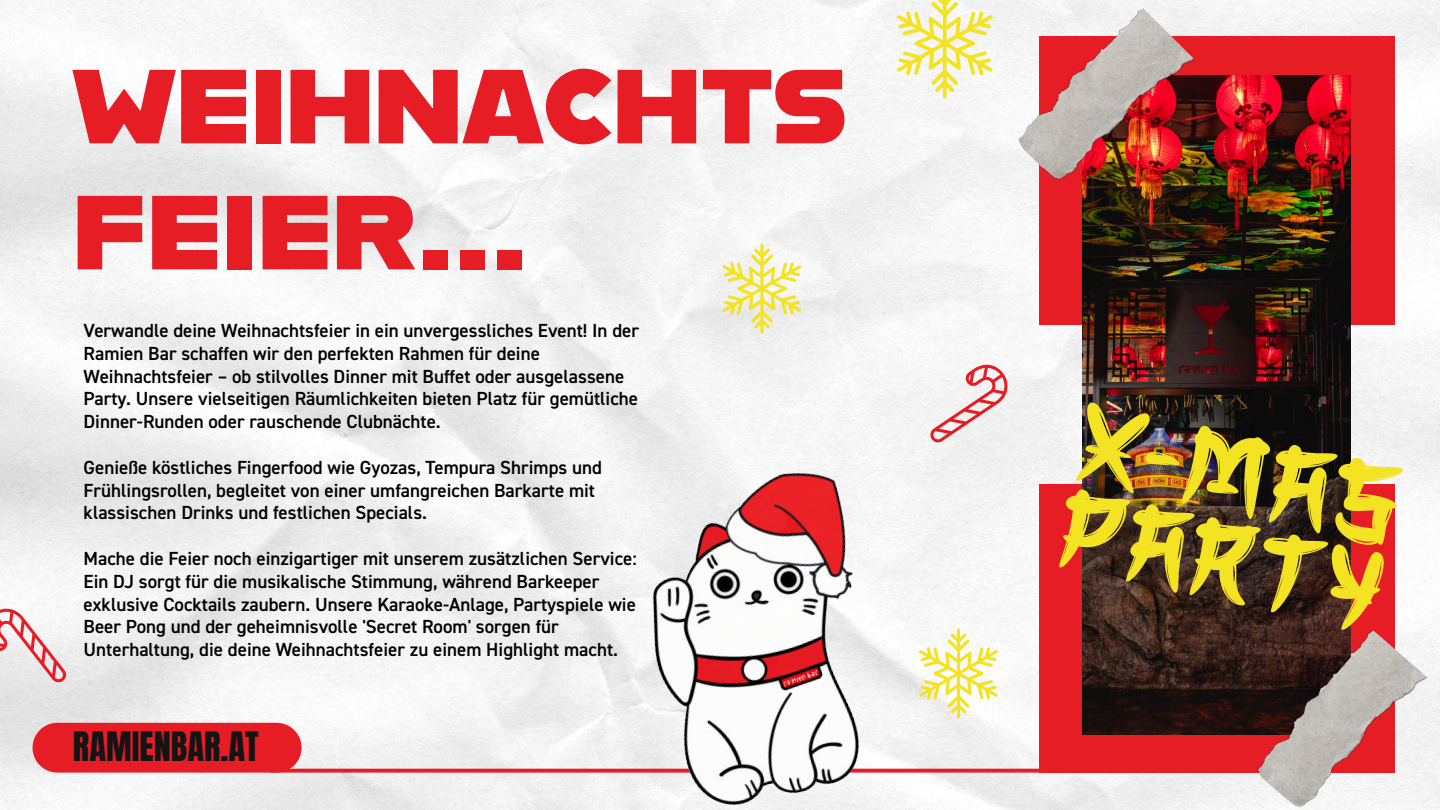
<style>
.page{position:relative;width:1440px;height:810px;background:#fff}
.page>*{position:absolute;margin:0;border:0;box-sizing:border-box;transform-origin:0 0}
.t1{font:115.5px/87.8px "QATORA";color:#f3e323}
.t2{font:105px/126px "Alfarn";color:#e71d26}
.t3{font:34.4px "Anton";color:#141414}
.t4{font:600 19px/22.8px "DIN2014";color:#000}
</style>
<div class="page">
<img style="left:0;top:0;width:1440px;height:810px">
<div style="left:33px;top:723px;width:269px;height:50px;background:#e71d26"></div>
<svg style="left:270px;top:769px;width:769px;height:4px;background:#e73139"></svg>
<div style="left:1039px;top:37px;width:356px;height:288px;background:#e71d26"></div>
<div style="left:1039px;top:484px;width:356px;height:289px;background:#e71d26"></div>
<img style="left:1083px;top:76px;width:268px;height:658px">
<img style="left:1011px;top:6px;width:184px;height:184px">
<img style="left:1250px;top:628px;width:178px;height:182px">
<img style="left:570px;top:400px;width:382px;height:410px">
<svg style="left:897px;top:0;width:96px;height:98px"></svg>
<svg style="left:723px;top:244px;width:78px;height:90px"></svg>
<svg style="left:919px;top:628px;width:79px;height:91px"></svg>
<svg style="left:930px;top:354px;width:91px;height:89px"></svg>
<svg style="left:0;top:596px;width:66px;height:87px"></svg>
<h2 class="t2" style="left:73px;top:39px;width:776px">WEIHNACHTS<br>FEIER...</h2>
<p class="t4" style="left:84px;top:319px;width:557px">Verwandle deine Weihnachtsfeier in ein unvergessliches Event! In der Ramien Bar schaffen wir den perfekten Rahmen für deine Weihnachtsfeier – ob stilvolles Dinner mit Buffet oder ausgelassene Party. Unsere vielseitigen Räumlichkeiten bieten Platz für gemütliche Dinner-Runden oder rauschende Clubnächte.</p>
<p class="t4" style="left:84px;top:455px;width:520px">Genieße köstliches Fingerfood wie Gyozas, Tempura Shrimps und<br>Frühlingsrollen, begleitet von einer umfangreichen Barkarte mit klassischen Drinks und festlichen Specials.</p>
<p class="t4" style="left:84px;top:547px;width:555px">Mache die Feier noch einzigartiger mit unserem zusätzlichen Service:<br>Ein DJ sorgt für die musikalische Stimmung, während Barkeeper exklusive Cocktails zaubern. Unsere Karaoke-Anlage, Partyspiele wie Beer Pong und der geheimnisvolle 'Secret Room' sorgen für Unterhaltung, die deine Weihnachtsfeier zu einem Highlight macht.</p>
<h3 class="t3" style="left:73px;top:729px;width:187px">RAMIENBAR.AT</h3>
<h1 class="t1" style="left:1087px;top:403px;width:328px;rotate:12deg">X-MAS<br>PARTY</h1>
</div>
